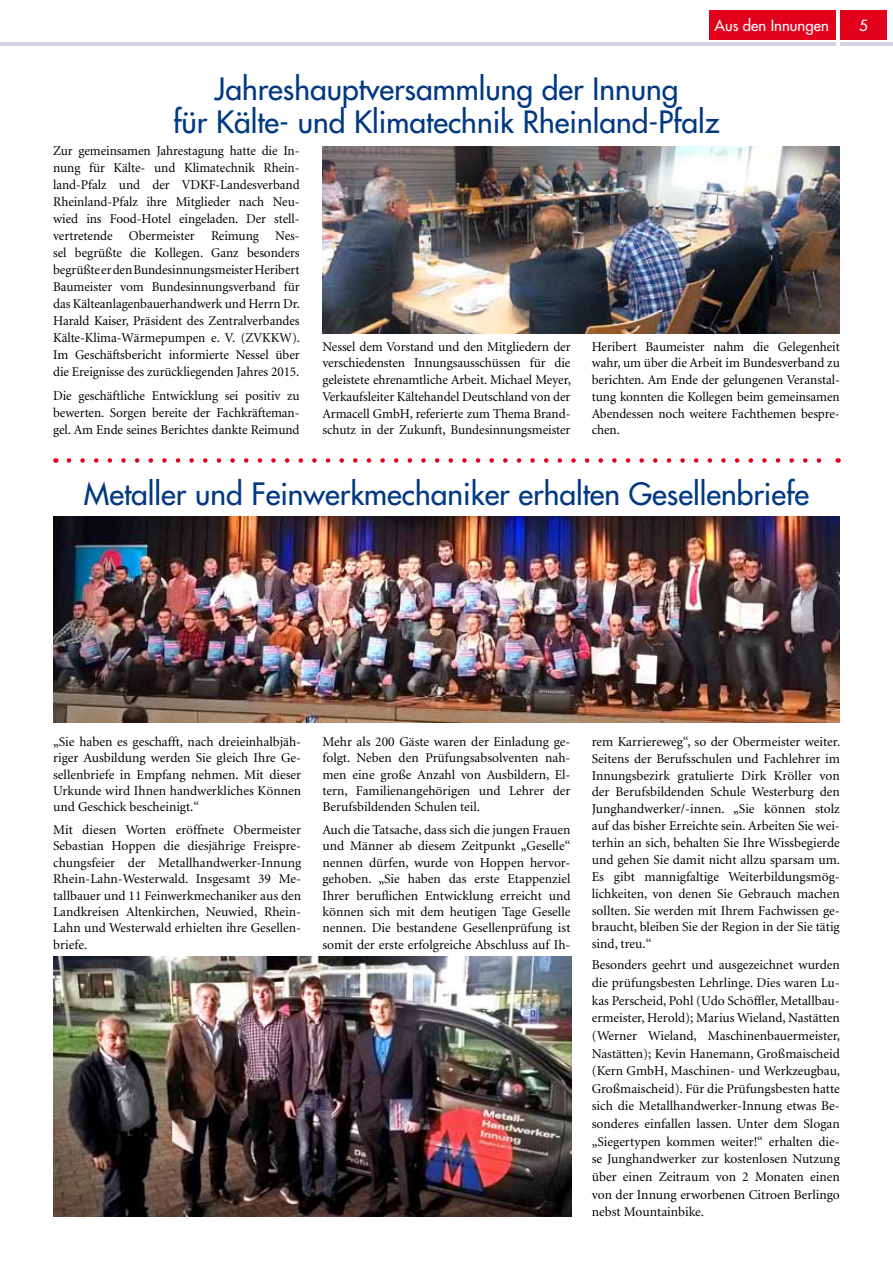
<style>
.page{position:relative;width:893px;height:1263px;background:#fff}
.page>*{position:absolute;margin:0;border:0;box-sizing:border-box;transform-origin:0 0}
.t1{font:30px/33px "Futura LT";color:#003882;text-align:center}
.t2{font:15px "Futura LT";color:#fff}
.t3{font:13.5px/16.4px "Minion LT";letter-spacing:-.005em;color:#000;text-align:justify}
</style>
<div class="page">
<hr style="left:0;top:43px;width:893px;height:3px;background:#d3d1e4">
<div style="left:709px;top:10px;width:178px;height:30px;background:#e2001a"></div>
<hr style="left:837px;top:0;width:3px;height:46px;background:#fff">
<img style="left:53px;top:516px;width:787px;height:207px">
<img style="left:53px;top:956px;width:519px;height:260px">
<svg style="left:69px;top:458px;width:753px;height:5px"></svg>
<img style="left:322px;top:146px;width:518px;height:188px">
<p class="t2" style="left:715px;top:15px;width:116px">Aus den Innungen</p>
<p class="t2" style="left:859px;top:15px;width:10px">5</p>
<h1 class="t1" style="left:173px;top:73px;width:548px">Jahreshauptversammlung der Innung<br>für Kälte- und Klimatechnik Rheinland-Pfalz</h1>
<p class="t3" style="left:53px;top:143px;width:248px;line-height:17px">Zur gemeinsamen Jahrestagung hatte die In&shy;nung für Kälte- und Klimatechnik Rhein&shy;land-Pfalz und der VDKF-Landesverband Rheinland-Pfalz ihre Mitglieder nach Neu&shy;wied ins Food-Hotel eingeladen. Der stell&shy;vertretende Obermeister Reimung Nes&shy;sel begrüßte die Kollegen. Ganz besonders begrüßte er den Bundesinnungsmeister Heribert Baumeister vom Bundesinnungsverband für das Kälteanlagenbauerhandwerk und Herrn Dr.<br>Harald Kaiser, Präsident des Zentralverbandes Kälte-Klima-Wärmepumpen e. V. (ZVKKW).<br>Im Geschäftsbericht informierte Nessel über die Ereignisse des zurückliegenden Jahres 2015.</p>
<p class="t3" style="left:53px;top:388px;width:248px;line-height:17px">Die geschäftliche Entwicklung sei positiv zu bewerten. Sorgen bereite der Fachkräfteman&shy;gel. Am Ende seines Berichtes dankte Reimund</p>
<p class="t3" style="left:322px;top:339px;width:250px">Nessel dem Vorstand und den Mitgliedern der verschiedensten Innungsausschüssen für die geleistete ehrenamtliche Arbeit. Michael Meyer, Verkaufsleiter Kältehandel Deutschland von der Armacell GmbH, referierte zum Thema Brand&shy;schutz in der Zukunft, Bundesinnungsmeister</p>
<p class="t3" style="left:592px;top:339px;width:250px">Heribert Baumeister nahm die Gelegenheit wahr, um über die Arbeit im Bundesverband zu berichten. Am Ende der gelungenen Veranstal&shy;tung konnten die Kollegen beim gemeinsamen Abendessen noch weitere Fachthemen bespre&shy;chen.</p>
<h1 class="t1" style="left:84px;top:477px;width:727px">Metaller und Feinwerkmechaniker erhalten Gesellenbriefe</h1>
<p class="t3" style="left:53px;top:734px;width:250px">„Sie haben es geschafft, nach dreieinhalbjäh&shy;riger Ausbildung werden Sie gleich Ihre Ge&shy;sellenbriefe in Empfang nehmen. Mit dieser Urkunde wird Ihnen handwerkliches Können und Geschick bescheinigt.“</p>
<p class="t3" style="left:53px;top:822px;width:250px">Mit diesen Worten eröffnete Obermeister Sebastian Hoppen die diesjährige Freispre&shy;chungsfeier der Metallhandwerker-Innung Rhein-Lahn-Westerwald. Insgesamt 39 Me&shy;tallbauer und 11 Feinwerkmechaniker aus den Landkreisen Altenkirchen, Neuwied, Rhein-Lahn und Westerwald erhielten ihre Gesellen&shy;briefe.</p>
<p class="t3" style="left:322px;top:734px;width:250px">Mehr als 200 Gäste waren der Einladung ge&shy;folgt. Neben den Prüfungsabsolventen nah&shy;men eine große Anzahl von Ausbildern, El&shy;tern, Familienangehörigen und Lehrer der Berufsbildenden Schulen teil.</p>
<p class="t3" style="left:322px;top:822px;width:250px">Auch die Tatsache, dass sich die jungen Frauen und Männer ab diesem Zeitpunkt „Geselle“ nennen dürfen, wurde von Hoppen hervor&shy;gehoben. „Sie haben das erste Etappenziel Ihrer beruflichen Entwicklung erreicht und können sich mit dem heutigen Tage Geselle nennen. Die bestandene Gesellenprüfung ist somit der erste erfolgreiche Abschluss auf Ih-</p>
<p class="t3" style="left:592px;top:733px;width:250px;line-height:16.8px">rem Karriereweg“, so der Obermeister weiter.<br>Seitens der Berufsschulen und Fachlehrer im Innungsbezirk gratulierte Dirk Kröller von der Berufsbildenden Schule Westerburg den Junghandwerker/-innen. „Sie können stolz auf das bisher Erreichte sein. Arbeiten Sie wei&shy;terhin an sich, behalten Sie Ihre Wissbegierde und gehen Sie damit nicht allzu sparsam um.<br>Es gibt mannigfaltige Weiterbildungsmög&shy;lichkeiten, von denen Sie Gebrauch machen sollten. Sie werden mit Ihrem Fachwissen ge&shy;braucht, bleiben Sie der Region in der Sie tätig sind, treu.“</p>
<p class="t3" style="left:592px;top:957px;width:250px;line-height:17.7px">Besonders geehrt und ausgezeichnet wurden die prüfungsbesten Lehrlinge. Dies waren Lu&shy;kas Perscheid, Pohl (Udo Schöffler, Metallbau&shy;ermeister, Herold); Marius Wieland, Nastätten (Werner Wieland, Maschinenbauermeister, Nastätten); Kevin Hanemann, Großmaischeid (Kern GmbH, Maschinen- und Werkzeugbau, Großmaischeid). Für die Prüfungsbesten hatte sich die Metallhandwerker-Innung etwas Be&shy;sonderes einfallen lassen. Unter dem Slogan „Siegertypen kommen weiter!“ erhalten die&shy;se Junghandwerker zur kostenlosen Nutzung über einen Zeitraum von 2 Monaten einen von der Innung erworbenen Citroen Berlingo nebst Mountainbike.</p>
</div>
